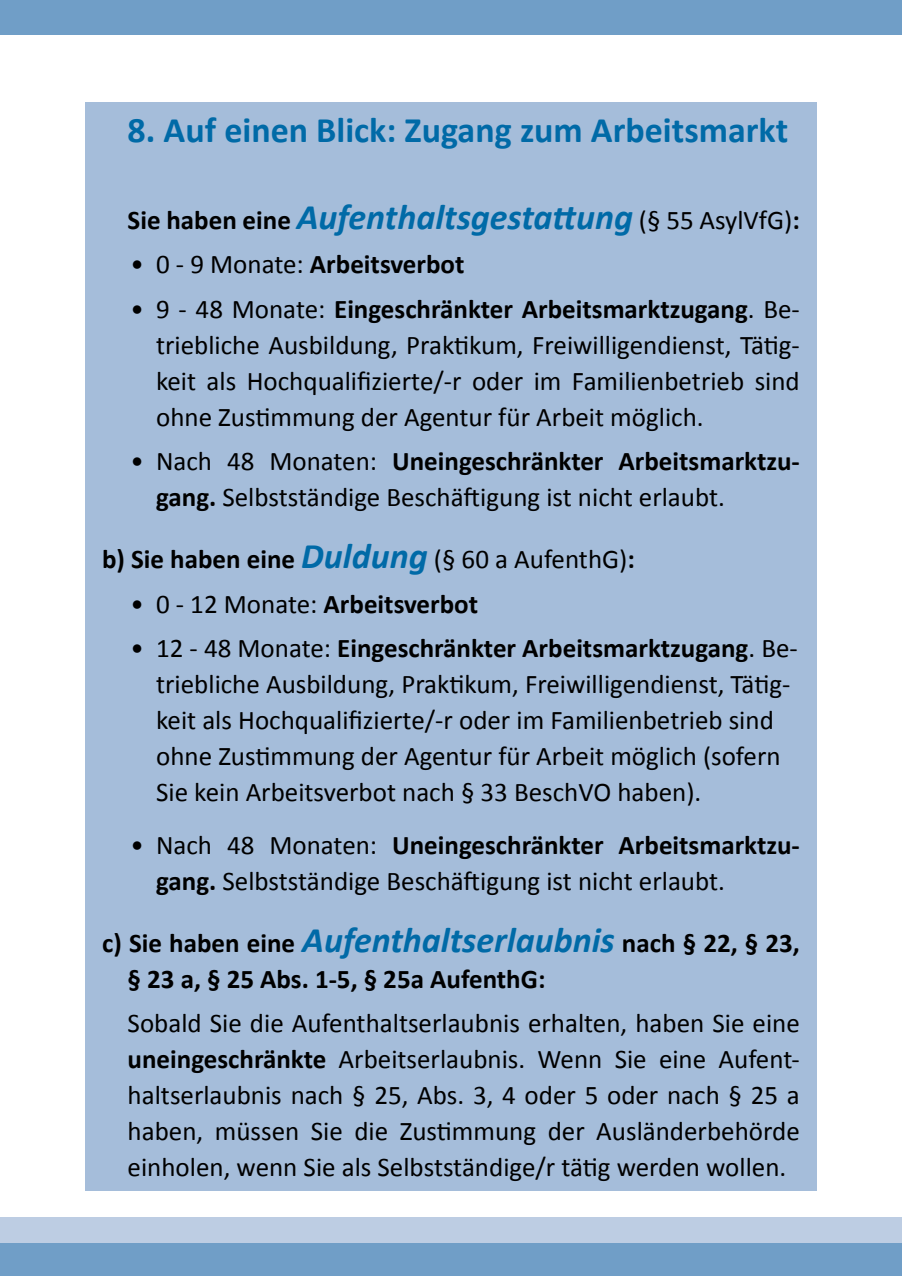
<style>
.page{position:relative;width:902px;height:1276px;background:#fff}
.page>*{position:absolute;margin:0;border:0;box-sizing:border-box;transform-origin:0 0}
.t1{font:italic 700 36px "Calibri";color:#006aa7}
.t2{font:700 36px "Calibri";color:#006aa7}
.t3{font:27px/36px "Calibri";color:#000}
.t4{font:700 27px/36px "Calibri";color:#000}
.s1{font-style:normal;font-size:27px;color:#000}
.s2{font-weight:400;font-style:normal;font-size:27px;color:#000}
.s3{font-weight:400}
.s4{font-weight:700}
.s5{font-style:italic;font-size:36px;color:#006aa7}
</style>
<div class="page">
<div style="left:0;top:0;width:901px;height:34px;background:#709ec7"></div>
<div style="left:0;top:1242px;width:901px;height:34px;background:#709ec7"></div>
<div style="left:0;top:1216px;width:901px;height:26px;background:#bdcde3"></div>
<div style="left:85px;top:102px;width:731px;height:1089px;background:#a5bdda"></div>
<h1 class="t2" style="left:128px;top:107px;width:662px">8. Auf einen Blick: Zugang zum Arbeitsmarkt</h1>
<h1 class="t1" style="left:128px;top:194px;width:673px"><span class="s1">Sie haben eine</span> Aufenthaltsgestattung <span class="s2">(§ 55 AsylVfG)</span><span class="s1">:</span></h1>
<p class="t4" style="left:131px;top:246px;width:335px"><span class="s3">• 0 - 9 Monate:</span> Arbeitsverbot</p>
<p class="t3" style="left:156px;top:291px;width:645px;text-align:justify;text-indent:-25px">• 9 - 48 Monate: <span class="s4">Eingeschränkter Arbeitsmarktzugang</span>. Be&shy;triebliche Ausbildung, Praktikum, Freiwilligendienst, Tätig&shy;keit als Hochqualifizierte/-r oder im Familienbetrieb sind ohne Zustimmung der Agentur für Arbeit möglich.</p>
<p class="t3" style="left:156px;top:443px;width:645px;text-indent:-26px">• Nach 48 Monaten: <span class="s4">Uneingeschränkter Arbeitsmarktzu&shy;gang.</span> Selbstständige Beschäftigung ist nicht erlaubt.</p>
<p class="t4" style="left:102px;top:541px;width:534px">b) Sie haben eine <span class="s5">Duldung</span> <span class="s3">(§ 60 a AufenthG)</span>:</p>
<p class="t4" style="left:131px;top:585px;width:349px"><span class="s3">• 0 - 12 Monate:</span> Arbeitsverbot</p>
<p class="t3" style="left:156px;top:630px;width:643px;text-indent:-26px">• 12 - 48 Monate: <span class="s4">Eingeschränkter Arbeitsmarktzugang</span>. Be&shy;triebliche Ausbildung, Praktikum, Freiwilligendienst, Tätig&shy;keit als Hochqualifizierte/-r oder im Familienbetrieb sind ohne Zustimmung der Agentur für Arbeit möglich (sofern Sie kein Arbeitsverbot nach § 33 BeschVO haben).</p>
<p class="t3" style="left:156px;top:827px;width:645px;text-indent:-26px">• Nach 48 Monaten: <span class="s4">Uneingeschränkter Arbeitsmarktzu&shy;gang.</span> Selbstständige Beschäftigung ist nicht erlaubt.</p>
<p class="t4" style="left:128px;top:924px;width:673px;text-indent:-25px">c) Sie haben eine <span class="s5">Aufenthaltserlaubnis</span> nach § 22, § 23, § 23 a, § 25 Abs. 1-5, § 25a AufenthG:</p>
<p class="t3" style="left:128px;top:1005px;width:673px;text-align:justify">Sobald Sie die Aufenthaltserlaubnis erhalten, haben Sie eine <span class="s4">uneingeschränkte</span> Arbeitserlaubnis. Wenn Sie eine Aufent&shy;haltserlaubnis nach § 25, Abs. 3, 4 oder 5 oder nach § 25 a haben, müssen Sie die Zustimmung der Ausländerbehörde einholen, wenn Sie als Selbstständige/r tätig werden wollen.</p>
</div>
